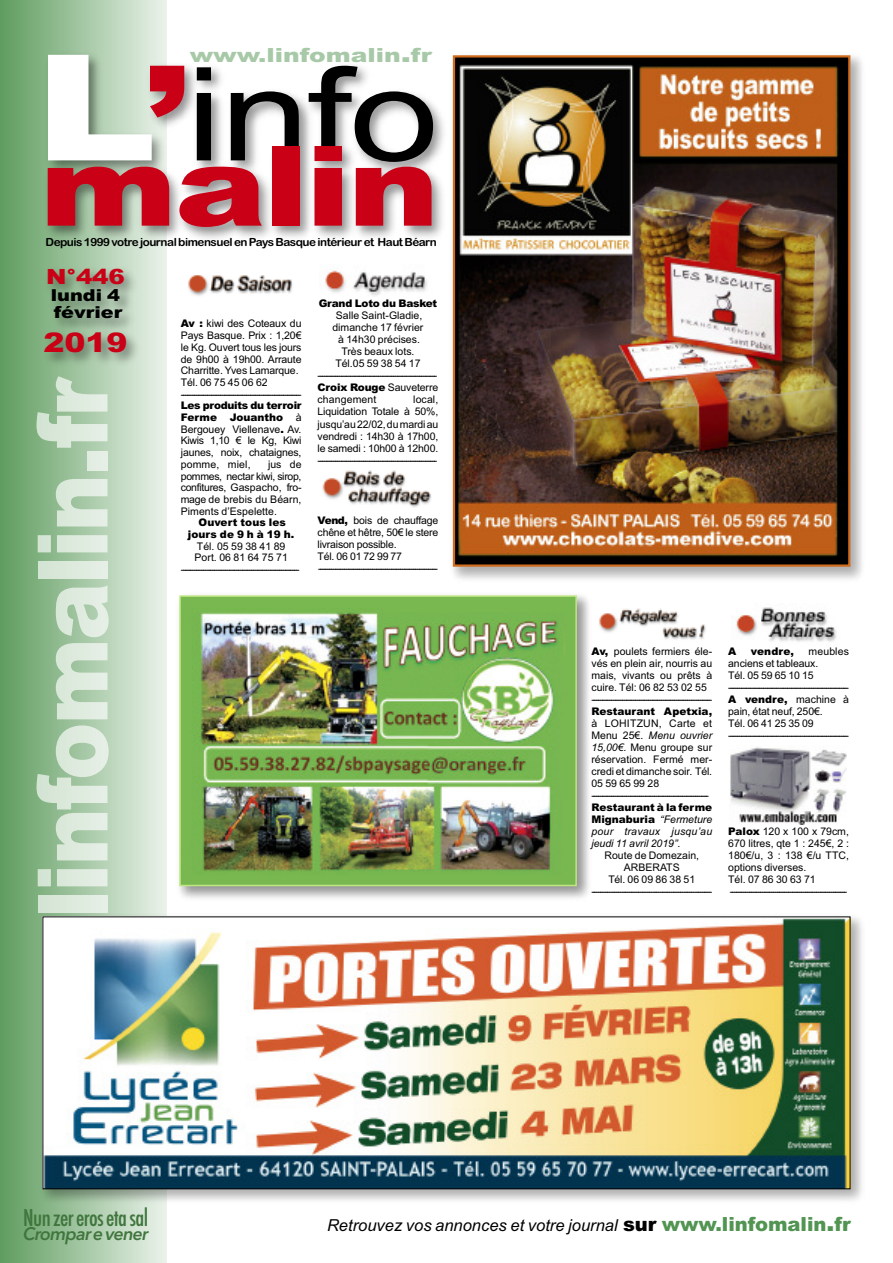
<style>
.page{position:relative;width:893px;height:1263px;background:#fff}
.page>*{position:absolute;margin:0;border:0;box-sizing:border-box;transform-origin:0 0}
.t1{font:130.05px "Arial";color:#000;scale:1.24 1}
.t2{font:900 111.3px "Arial";letter-spacing:-.025em;color:#ca0016;scale:1.24 1}
.t3{font:900 97.5px "Arial";letter-spacing:-.025em;color:rgb(255 255 255/.66);scale:.89 1}
.t4{font:900 27px "Arial";color:#ca0016;scale:1.17 1}
.t5{font:500 condensed 22.5px "Futura";letter-spacing:-.03em;color:#40763d}
.t6{font:900 21px "Arial";color:#ca0016;scale:1.17 1}
.t7{font:900 19.5px "Arial";color:#a7c9a7;scale:1.28 1}
.t8{font:italic 600 18px "Avenir Next";letter-spacing:-.045em;color:#40763d}
.t9{font:italic 16.5px "Arial";color:#000}
.t10{font:900 16.5px/17.4px "Arial";color:#000;scale:1.17 1}
.t11{font:11.25px "Arial Rounded MT Bold";letter-spacing:-.04em;color:#000;scale:1.04 1}
.t12{font:10.5px/12px "Arial";color:#000}
.t13{font:italic 10.5px/12px "Arial";letter-spacing:.02em;color:#000;text-align:justify}
.t14{font:900 10.5px/11.7px "Arial";letter-spacing:.005em;color:#000;text-align:center}
.t15{font:900 10.5px "Arial";letter-spacing:-.015em;color:#000}
.t16{font:900 10.5px "Arial";letter-spacing:-.02em;color:#000}
.s1{font-size:24px}
.s2{font-weight:900;font-size:147.45px;color:#fff}
.s3{font-weight:900;color:#ca0016}
.s4{font-size:102px}
.s5{font-weight:900}
.s6{font-weight:400}
.s7{font-style:italic}
.s8{font-weight:900;font-style:normal}
.s9{font-style:normal}
.s10{font-weight:900;font-style:normal;font-size:19.5px}
.s11{font-weight:900;font-style:normal;font-size:19.5px;color:#529452}
.s12{font-weight:900;font-style:normal;font-size:24px;color:#529452}
</style>
<div class="page">
<div style="left:0;top:0;width:167px;height:1263px;background:linear-gradient(to right,#5f9c5f,#ebf3eb)"></div>
<img style="left:12px;top:331px;width:155px;height:54px">
<img style="left:0;top:0;width:444px;height:331px">
<img style="left:36px;top:910px;width:826px;height:298px">
<img style="left:45px;top:918px;width:803px;height:269px">
<img style="left:452px;top:55px;width:410px;height:524px">
<img style="left:456px;top:58px;width:391px;height:506px">
<div style="left:453px;top:55px;width:397px;height:512px;border:2px solid #d06c1e"></div>
<img style="left:179px;top:595px;width:410px;height:303px">
<img style="left:182px;top:598px;width:392px;height:285px">
<div style="left:179px;top:595px;width:398px;height:291px;border:2px solid #bfe681"></div>
<div style="left:182px;top:263px;width:117px;height:45px;background:#fff"></div>
<img style="left:188px;top:275px;width:105px;height:21px">
<img style="left:319px;top:264px;width:115px;height:33px">
<img style="left:322px;top:470px;width:109px;height:38px">
<img style="left:599px;top:608px;width:107px;height:32px">
<img style="left:730px;top:747px;width:116px;height:77px">
<img style="left:731px;top:607px;width:106px;height:35px">
<h3 class="t7" style="left:190px;top:44px;width:191px">www.linfomalin<span class="s1">.</span>fr</h3>
<h1 class="t1" style="left:35px;top:39px;width:328px"><span class="s2">L</span><span class="s3">’</span>info</h1>
<h2 class="t2" style="left:39px;top:122px;width:324px">malin</h2>
<p class="t11" style="left:46px;top:236px;width:378px">Depuis 1999 votrejournal bimensuel en Pays Basque intérieur et Haut Béarn</p>
<h3 class="t6" style="left:46px;top:264px;width:69px">N°446</h3>
<h3 class="t10" style="left:51px;top:287px;width:63px">lundi 4 février</h3>
<h3 class="t4" style="left:43px;top:327px;width:73px">2019</h3>
<h3 class="t3" style="left:17px;top:1176px;width:901px;rotate:-90deg">www.linfomalin<span class="s4">.</span>fr</h3>
<p class="t12" style="left:181px;top:318px;width:122px"><span class="s5">Av :</span> kiwi des Coteaux du<br>Pays Basque. Prix : 1,20€ le Kg. Ouvert tous les jours de 9h00 à 19h00. Arraute<br>Charritte. Yves Lamarque.<br>Tél. 06 75 45 06 62 -------------------------------------------------------</p>
<p class="t12" style="left:181px;top:400px;width:122px;text-align:justify"><span class="s5">Les produits du terroir Ferme Jouantho</span> à Bergouey Viellenave<span class="s5">.</span> Av.<br>Kiwis 1,10 € le Kg, Kiwi jaunes, noix, chataignes, pomme, miel,</p>
<p class="t12" style="left:181px;top:458px;width:122px;text-align:justify;text-indent:87px">jus de pommes, nectar kiwi, sirop, confitures, Gaspacho, fro&shy;mage de brebis du Béarn, Piments d’Espelette.</p>
<p class="t14" style="left:188px;top:517px;width:108px">Ouvert tous les jours de 9 h à 19 h.</p>
<p class="t12" style="left:181px;top:540px;width:120px;text-align:center">Tél. 05 59 38 41 89<br>Port. 06 81 64 75 71 ------------------------------------------------------</p>
<p class="t16" style="left:319px;top:297px;width:120px">Grand Loto du Basket</p>
<p class="t12" style="left:336px;top:309px;width:88px">Salle Saint-Gladie,</p>
<p class="t12" style="left:332px;top:321px;width:93px">dimanche 17 février</p>
<p class="t12" style="left:338px;top:333px;width:83px">à 14h30 précises.</p>
<p class="t12" style="left:341px;top:345px;width:75px">Très beaux lots.</p>
<p class="t12" style="left:335px;top:357px;width:87px">Tél.05 59 38 54 17</p>
<p class="t12" style="left:318px;top:369px;width:121px">-------------------------------------------------------</p>
<p class="t15" style="left:318px;top:381px;width:122px">Croix Rouge <span class="s6">Sauveterre</span></p>
<p class="t12" style="left:318px;top:394px;width:60px">changement</p>
<p class="t12" style="left:318px;top:393px;width:122px;text-align:justify;text-indent:96px">local, Liquidation Totale à 50%, jusqu’au22/02,dumardiau vendredi : 14h30 à 17h00, le samedi : 10h00 à 12h00. -------------------------------------------------------</p>
<p class="t12" style="left:318px;top:515px;width:122px"><span class="s5">Vend,</span> bois de chauffage chêne et hêtre, 50€ le stere livraison possible.<br>Tél. 06 01 72 99 77 -------------------------------------------------------</p>
<p class="t12" style="left:591px;top:645px;width:122px"><span class="s5">Av,</span> poulets fermiers éle&shy;vés en plein air, nourris au mais, vivants ou prêts à cuire. Tél: 06 82 53 02 55 -------------------------------------------------------</p>
<p class="t14" style="left:591px;top:705px;width:122px">Restaurant Apetxia,</p>
<p class="t12" style="left:591px;top:717px;width:122px">à LOHITZUN, Carte et<br>Menu 25€. <span class="s7">Menu ouvrier<br>15,00€</span>. Menu groupe sur réservation. Fermé mer&shy;credi et dimanche soir. Tél.<br>05 59 65 99 28 ------------------------------------------------------</p>
<p class="t13" style="left:591px;top:801px;width:122px"><span class="s8">Restaurant à la ferme Mignaburia</span> “Fermeture pour travaux jusqu’au jeudi 11 avril 2019”<span class="s9">.</span></p>
<p class="t12" style="left:591px;top:849px;width:122px;text-align:center">Route de Domezain,<br>ARBERATS<br>Tél. 06 09 86 38 51 ------------------------------------------------------</p>
<p class="t12" style="left:728px;top:645px;width:122px;text-indent:80px">meubles anciens et tableaux.<br>Tél. 05 59 65 10 15 -------------------------------------------------------<br><span class="s5">A vendre,</span> machine à pain, état neuf, 250€.<br>Tél. 06 41 25 35 09 -------------------------------------------------------</p>
<p class="t14" style="left:728px;top:646px;width:10px">A</p>
<p class="t14" style="left:751px;top:646px;width:45px">vendre,</p>
<p class="t12" style="left:728px;top:825px;width:122px"><span class="s5">Palox</span> 120 x 100 x 79cm,<br>670 litres, qte 1 : 245€, 2 :<br>180€/u, 3 : 138 €/u TTC, options diverses.<br>Tél. 07 86 30 63 71 ------------------------------------------------------</p>
<h3 class="t5" style="left:23px;top:1205px;width:126px">Nun zererosetasal</h3>
<h3 class="t9" style="left:327px;top:1215px;width:525px">Retrouvez vos annonces et votre journal <span class="s10">sur</span> <span class="s11">www.linfomalin</span><span class="s12">.</span><span class="s11">fr</span></h3>
<h3 class="t8" style="left:23px;top:1218px;width:127px">Crompar e vener</h3>
</div>
